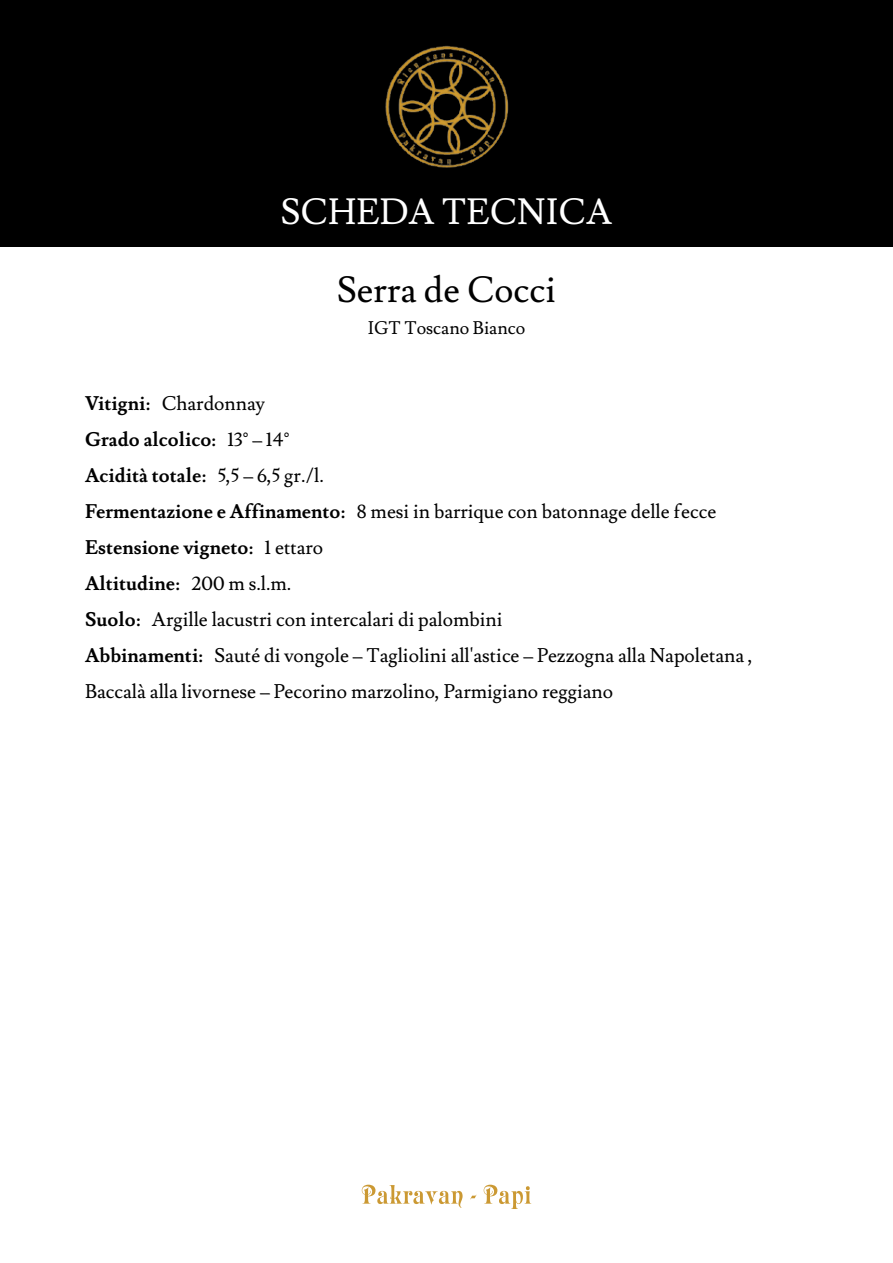
<style>
.page{position:relative;width:893px;height:1263px;background:#fff}
.page>*{position:absolute;margin:0;border:0;box-sizing:border-box;transform-origin:0 0}
.t1{font:36px "Lusitana";color:#fff}
.t2{font:36px "Lusitana";color:#000}
.t3{font:19.5px/36px "Lusitana";color:#000}
.t4{font:18px "Lusitana";color:#000}
.s1{font-weight:700}
</style>
<div class="page">
<div style="left:0;top:0;width:893px;height:247px;background:#000"></div>
<img style="left:385px;top:45px;width:124px;height:123px">
<svg style="left:362px;top:1185px;width:101px;height:23px"></svg>
<svg style="left:470px;top:1195px;width:6px;height:4px"></svg>
<svg style="left:484px;top:1185px;width:47px;height:24px"></svg>
<h1 class="t1" style="left:281px;top:190px;width:333px">SCHEDA TECNICA</h1>
<h1 class="t2" style="left:337px;top:268px;width:220px">Serra de Cocci</h1>
<p class="t4" style="left:368px;top:317px;width:159px">IGT Toscano Bianco</p>
<p class="t3" style="left:85px;top:386px;width:669px"><span class="s1">Vitigni:</span> Chardonnay<br><span class="s1">Grado alcolico:</span> 13° – 14°<br><span class="s1">Acidità totale:</span> 5,5 – 6,5 gr./l.<br><span class="s1">Fermentazione e Affinamento:</span> 8 mesi in barrique con batonnage delle fecce <span class="s1">Estensione vigneto:</span> 1 ettaro<br><span class="s1">Altitudine:</span> 200 m s.l.m.<br><span class="s1">Suolo:</span> Argille lacustri con intercalari di palombini<br><span class="s1">Abbinamenti:</span> Sauté di vongole – Tagliolini all'astice – Pezzogna alla Napoletana , Baccalà alla livornese – Pecorino marzolino, Parmigiano reggiano</p>
</div>
